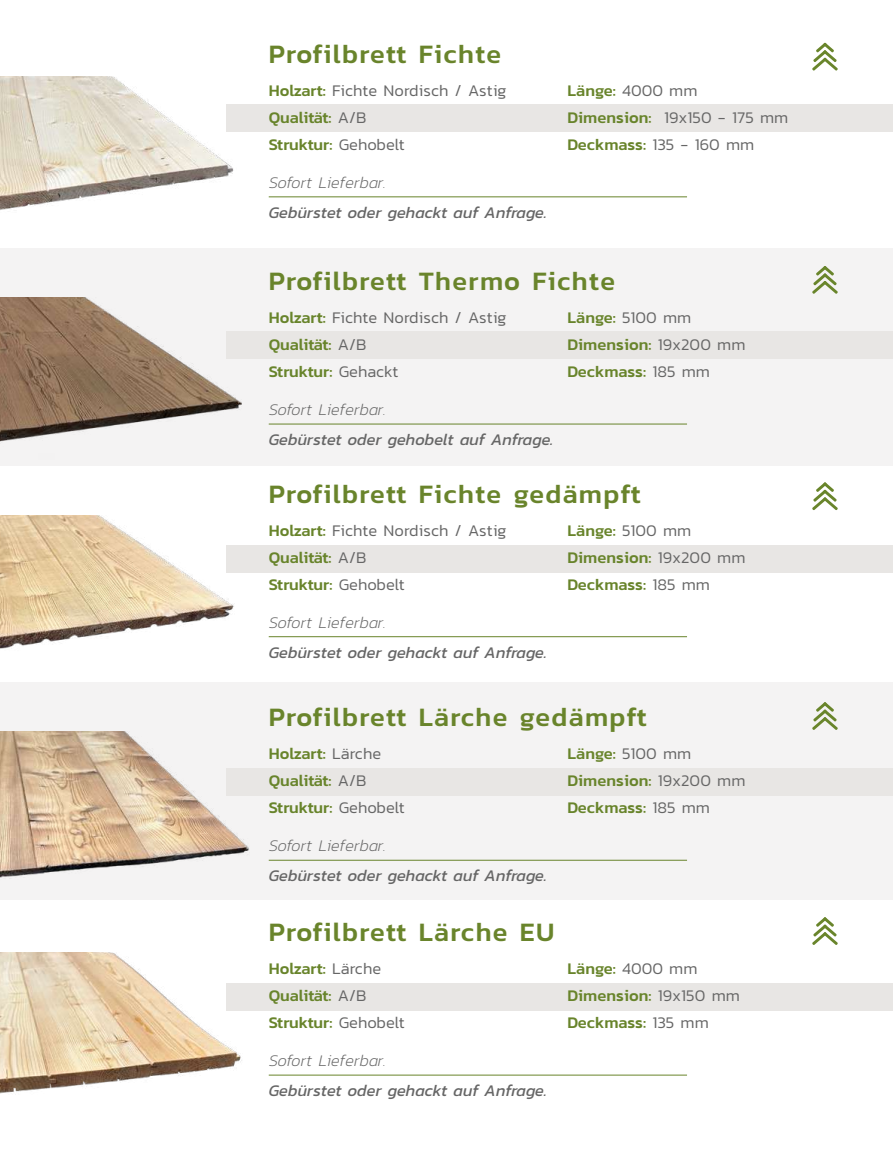
<style>
.page{position:relative;width:893px;height:1149px;background:#fff}
.page>*{position:absolute;margin:0;border:0;box-sizing:border-box;transform-origin:0 0}
.t1{font:500 27px "Kanit";letter-spacing:.05em;color:#69842b}
.t2{font:500 16.5px/27px "Kanit";color:#68842b}
.t3{font:300 16.5px/27px "Kanit";color:#666}
.t4{font:italic 16.5px "Kanit";color:#666}
.t5{font:italic 200 16.5px "Kanit";color:#666}
.s1{font-weight:500;color:#68842b}
.s2{font-weight:300;color:#666}
</style>
<div class="page">
<div style="left:0;top:248px;width:893px;height:217px;background:#f4f3f3"></div>
<div style="left:0;top:682px;width:893px;height:217px;background:#f4f3f3"></div>
<hr style="left:269px;top:423px;width:418px;height:1px;background:#68842b">
<hr style="left:269px;top:859px;width:418px;height:1px;background:#68842b">
<div style="left:227px;top:331px;width:666px;height:28px;background:#e8e6e4"></div>
<div style="left:227px;top:767px;width:666px;height:28px;background:#e8e6e4"></div>
<hr style="left:269px;top:196px;width:418px;height:1px;background:#68842b">
<hr style="left:269px;top:636px;width:418px;height:1px;background:#68842b">
<hr style="left:269px;top:1074px;width:418px;height:1px;background:#68842b">
<div style="left:227px;top:104px;width:666px;height:28px;background:#e8e6e4"></div>
<div style="left:227px;top:544px;width:666px;height:28px;background:#e8e6e4"></div>
<div style="left:227px;top:982px;width:666px;height:28px;background:#e8e6e4"></div>
<img style="left:0;top:76px;width:234px;height:134px">
<img style="left:0;top:298px;width:242px;height:144px">
<img style="left:0;top:515px;width:240px;height:134px">
<img style="left:0;top:731px;width:271px;height:147px">
<img style="left:0;top:952px;width:260px;height:142px">
<svg style="left:812px;top:43px;width:26px;height:28px"></svg>
<svg style="left:812px;top:482px;width:26px;height:28px"></svg>
<svg style="left:812px;top:702px;width:26px;height:27px"></svg>
<svg style="left:812px;top:266px;width:26px;height:28px"></svg>
<svg style="left:812px;top:917px;width:26px;height:27px"></svg>
<h1 class="t1" style="left:269px;top:33px;width:234px">Profilbrett Fichte</h1>
<p class="t3" style="left:269px;top:77px;width:239px"><span class="s1">Holzart:</span> Fichte Nordisch / Astig<br><span class="s1">Qualität:</span> A/B<br><span class="s1">Struktur:</span> Gehobelt</p>
<p class="t3" style="left:567px;top:77px;width:222px"><span class="s1">Länge:</span> 4000 mm<br><span class="s1">Dimension:</span> 19x150 - 175 mm<br><span class="s1">Deckmass:</span> 135 - 160 mm</p>
<p class="t5" style="left:269px;top:171px;width:119px">Sofort Lieferbar.</p>
<p class="t4" style="left:269px;top:200px;width:280px">Gebürstet oder gehackt auf Anfrage.</p>
<h1 class="t1" style="left:269px;top:260px;width:348px">Profilbrett Thermo Fichte</h1>
<p class="t3" style="left:269px;top:304px;width:239px"><span class="s1">Holzart:</span> Fichte Nordisch / Astig<br><span class="s1">Qualität:</span> A/B<br><span class="s1">Struktur:</span> Gehackt</p>
<p class="t2" style="left:567px;top:303px;width:179px">Länge: <span class="s2">5100 mm<br></span>Dimension: <span class="s2">19x200 mm<br></span>Deckmass: <span class="s2">185 mm</span></p>
<p class="t5" style="left:269px;top:398px;width:119px">Sofort Lieferbar.</p>
<p class="t4" style="left:269px;top:427px;width:286px">Gebürstet oder gehobelt auf Anfrage.</p>
<h1 class="t1" style="left:269px;top:473px;width:373px">Profilbrett Fichte gedämpft</h1>
<p class="t3" style="left:269px;top:516px;width:239px"><span class="s1">Holzart:</span> Fichte Nordisch / Astig<br><span class="s1">Qualität:</span> A/B<br><span class="s1">Struktur:</span> Gehobelt</p>
<p class="t2" style="left:567px;top:516px;width:179px">Länge: <span class="s2">5100 mm<br></span>Dimension: <span class="s2">19x200 mm<br></span>Deckmass: <span class="s2">185 mm</span></p>
<p class="t5" style="left:269px;top:611px;width:119px">Sofort Lieferbar.</p>
<p class="t4" style="left:269px;top:640px;width:280px">Gebürstet oder gehackt auf Anfrage.</p>
<h1 class="t1" style="left:269px;top:696px;width:380px">Profilbrett Lärche gedämpft</h1>
<p class="t2" style="left:269px;top:739px;width:137px">Holzart: <span class="s2">Lärche<br></span>Qualität: <span class="s2">A/B<br></span>Struktur: <span class="s2">Gehobelt</span></p>
<p class="t2" style="left:567px;top:739px;width:179px">Länge: <span class="s2">5100 mm<br></span>Dimension: <span class="s2">19x200 mm<br></span>Deckmass: <span class="s2">185 mm</span></p>
<p class="t5" style="left:269px;top:834px;width:119px">Sofort Lieferbar.</p>
<p class="t4" style="left:269px;top:863px;width:280px">Gebürstet oder gehackt auf Anfrage.</p>
<h1 class="t1" style="left:269px;top:911px;width:287px">Profilbrett Lärche EU</h1>
<p class="t2" style="left:269px;top:954px;width:137px">Holzart: <span class="s2">Lärche<br></span>Qualität: <span class="s2">A/B<br></span>Struktur: <span class="s2">Gehobelt</span></p>
<p class="t2" style="left:567px;top:954px;width:174px">Länge: <span class="s2">4000 mm<br></span>Dimension: <span class="s2">19x150 mm<br></span>Deckmass: <span class="s2">135 mm</span></p>
<p class="t5" style="left:269px;top:1049px;width:119px">Sofort Lieferbar.</p>
<p class="t4" style="left:269px;top:1078px;width:280px">Gebürstet oder gehackt auf Anfrage.</p>
</div>
